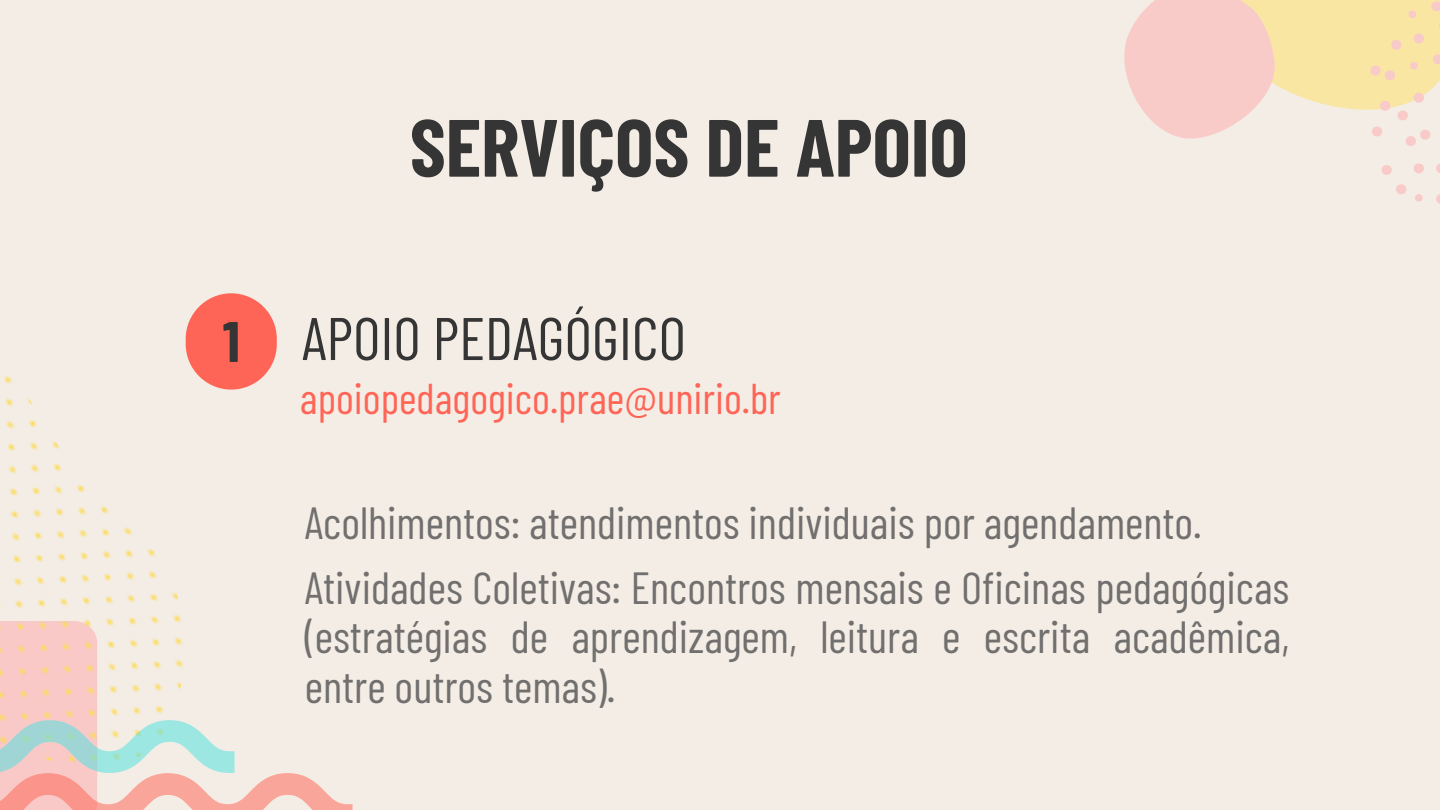
<style>
.page{position:relative;width:1440px;height:810px;background:#f4ede5}
.page>*{position:absolute;margin:0;border:0;box-sizing:border-box;transform-origin:0 0}
.t1{font:700 81px "Barlow Condensed";color:#353535}
.t2{font:60px "Barlow Condensed";color:#353535}
.t3{font:700 semi-condensed 57px "Barlow";color:#353535}
.t4{font:45px/49.5px "Barlow Condensed";color:#71706f;text-align:justify}
.t5{font:43px "Barlow Condensed";color:#ff6557}
</style>
<div class="page">
<svg style="left:1414px;top:163px;width:10px;height:11px"></svg>
<svg style="left:1436px;top:164px;width:4px;height:9px"></svg>
<svg style="left:1436px;top:194px;width:4px;height:10px"></svg>
<svg style="left:1396px;top:184px;width:10px;height:10px"></svg>
<svg style="left:1382px;top:165px;width:10px;height:10px"></svg>
<svg style="left:1124px;top:0;width:316px;height:146px"></svg>
<svg style="left:1415px;top:194px;width:8px;height:8px"></svg>
<svg style="left:0;top:330px;width:193px;height:390px"></svg>
<svg style="left:0;top:720px;width:353px;height:90px"></svg>
<div style="left:186px;top:293px;width:91px;height:97px;background:#ff6557;border-radius:46px"></div>
<p class="t3" style="left:222px;top:305px;width:20px">1</p>
<p class="t1" style="left:410px;top:96px;width:560px">SERVIÇOS DE APOIO</p>
<h1 class="t2" style="left:302px;top:300px;width:385px">APOIO PEDAGÓGICO</h1>
<h2 class="t5" style="left:300px;top:371px;width:482px">apoiopedagogico.prae@unirio.br</h2>
<p class="t4" style="left:305px;top:496px;width:899px">Acolhimentos: atendimentos individuais por agendamento.</p>
<p class="t4" style="left:305px;top:561px;width:986px">Atividades Coletivas: Encontros mensais e Oficinas pedagógicas (estratégias de aprendizagem, leitura e escrita acadêmica, entre outros temas).</p>
</div>
